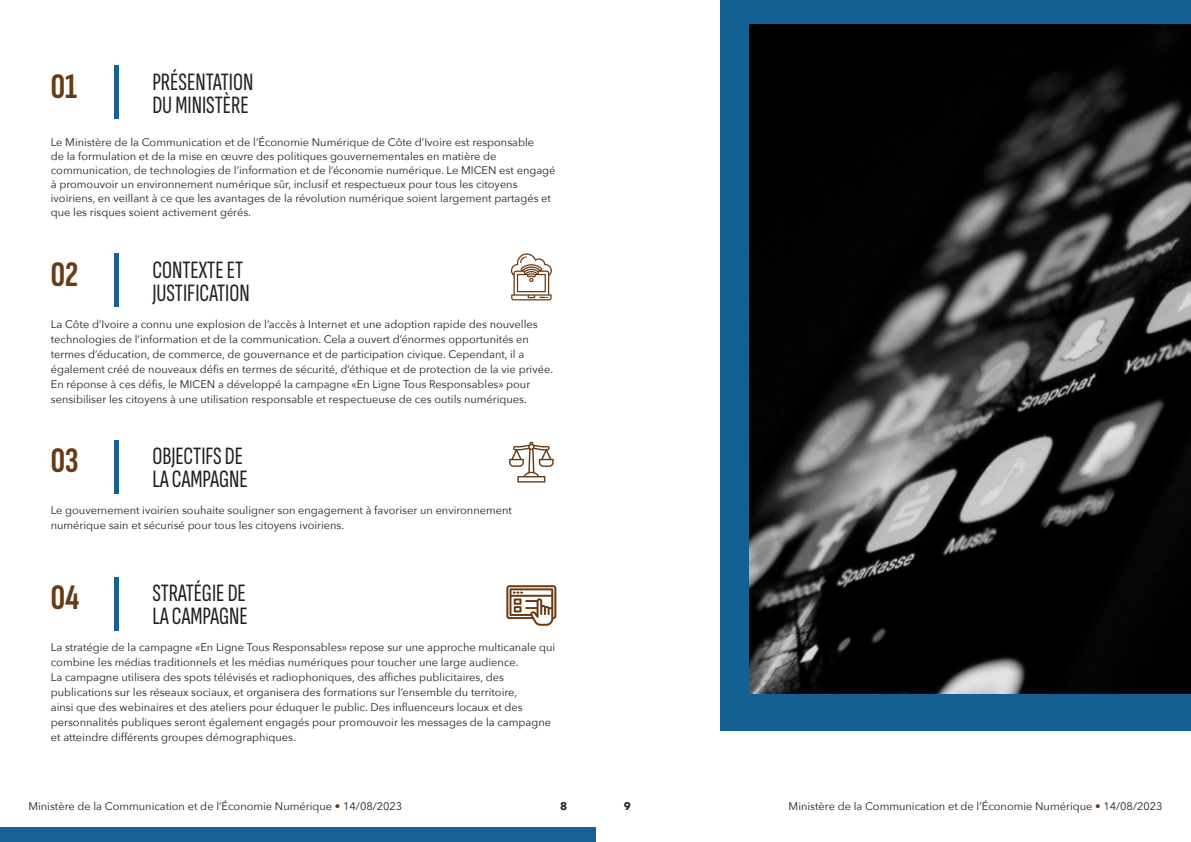
<style>
.page{position:relative;width:1191px;height:842px;background:#fff}
.page>*{position:absolute;margin:0;border:0;box-sizing:border-box;transform-origin:0 0}
.t1{font:700 extra-condensed 36px "Sofia Sans";color:#693a14}
.t2{font:extra-condensed 25px "Sofia Sans";color:#231f20}
.t3{font:11px/15px "Avenir Next";color:#231f20}
.t4{font:700 11px "Avenir Next";color:#231f20}
.s1{color:#693a14}
</style>
<div class="page">
<div style="left:0;top:828px;width:595px;height:14px;background:#176091"></div>
<hr style="left:114px;top:253px;width:4px;height:54px;background:#176091">
<hr style="left:114px;top:440px;width:4px;height:54px;background:#176091">
<div style="left:720px;top:0;width:471px;height:730px;background:#156092"></div>
<svg style="left:510px;top:253px;width:42px;height:47px"></svg>
<svg style="left:509px;top:442px;width:44px;height:41px"></svg>
<hr style="left:114px;top:577px;width:4px;height:53px;background:#176091">
<img style="left:749px;top:24px;width:442px;height:669px">
<svg style="left:506px;top:585px;width:50px;height:41px"></svg>
<hr style="left:114px;top:65px;width:4px;height:54px;background:#176091">
<p class="t1" style="left:51px;top:65px;width:28px">01</p>
<p class="t2" style="left:152px;top:68px;width:102px">PRÉSENTATION</p>
<p class="t2" style="left:152px;top:91px;width:98px">DU MINISTÈRE</p>
<p class="t3" style="left:51px;top:134px;width:506px;line-height:14px">Le Ministère de la Communication et de l’Économie Numérique de Côte d’Ivoire est responsable<br>de la formulation et de la mise en œuvre des politiques gouvernementales en matière de communication, de technologies de l’information et de l’économie numérique. Le MICEN est engagé à promouvoir un environnement numérique sûr, inclusif et respectueux pour tous les citoyens ivoiriens, en veillant à ce que les avantages de la révolution numérique soient largement partagés et que les risques soient activement gérés.</p>
<p class="t1" style="left:51px;top:253px;width:29px">02</p>
<p class="t2" style="left:152px;top:256px;width:92px">CONTEXTE ET</p>
<p class="t2" style="left:152px;top:279px;width:99px">JUSTIFICATION</p>
<p class="t3" style="left:51px;top:316px;width:504px">La Côte d’Ivoire a connu une explosion de l’accès à Internet et une adoption rapide des nouvelles technologies de l’information et de la communication. Cela a ouvert d’énormes opportunités en termes d’éducation, de commerce, de gouvernance et de participation civique. Cependant, il a également créé de nouveaux défis en termes de sécurité, d’éthique et de protection de la vie privée.<br>En réponse à ces défis, le MICEN a développé la campagne «En Ligne Tous Responsables» pour sensibiliser les citoyens à une utilisation responsable et respectueuse de ces outils numériques.</p>
<p class="t1" style="left:51px;top:439px;width:29px">03</p>
<p class="t2" style="left:152px;top:442px;width:92px">OBJECTIFS DE</p>
<p class="t2" style="left:152px;top:465px;width:97px">LA CAMPAGNE</p>
<p class="t3" style="left:51px;top:502px;width:462px">Le gouvernement ivoirien souhaite souligner son engagement à favoriser un environnement numérique sain et sécurisé pour tous les citoyens ivoiriens.</p>
<p class="t1" style="left:51px;top:576px;width:30px">04</p>
<p class="t2" style="left:152px;top:579px;width:95px">STRATÉGIE DE</p>
<p class="t2" style="left:152px;top:602px;width:97px">LA CAMPAGNE</p>
<p class="t3" style="left:51px;top:639px;width:506px">La stratégie de la campagne «En Ligne Tous Responsables» repose sur une approche multicanale qui combine les médias traditionnels et les médias numériques pour toucher une large audience.</p>
<p class="t3" style="left:51px;top:669px;width:502px">La campagne utilisera des spots télévisés et radiophoniques, des affiches publicitaires, des publications sur les réseaux sociaux, et organisera des formations sur l’ensemble du territoire,<br>ainsi que des webinaires et des ateliers pour éduquer le public. Des influenceurs locaux et des personnalités publiques seront également engagés pour promouvoir les messages de la campagne et atteindre différents groupes démographiques.</p>
<p class="t3" style="left:28px;top:798px;width:375px">Ministère de la Communication et de l’Économie Numérique <span class="s1">•</span> 14/08/2023</p>
<p class="t4" style="left:560px;top:796px;width:9px">8</p>
<p class="t4" style="left:624px;top:796px;width:9px">9</p>
<p class="t3" style="left:788px;top:798px;width:375px">Ministère de la Communication et de l’Économie Numérique <span class="s1">•</span> 14/08/2023</p>
</div>
